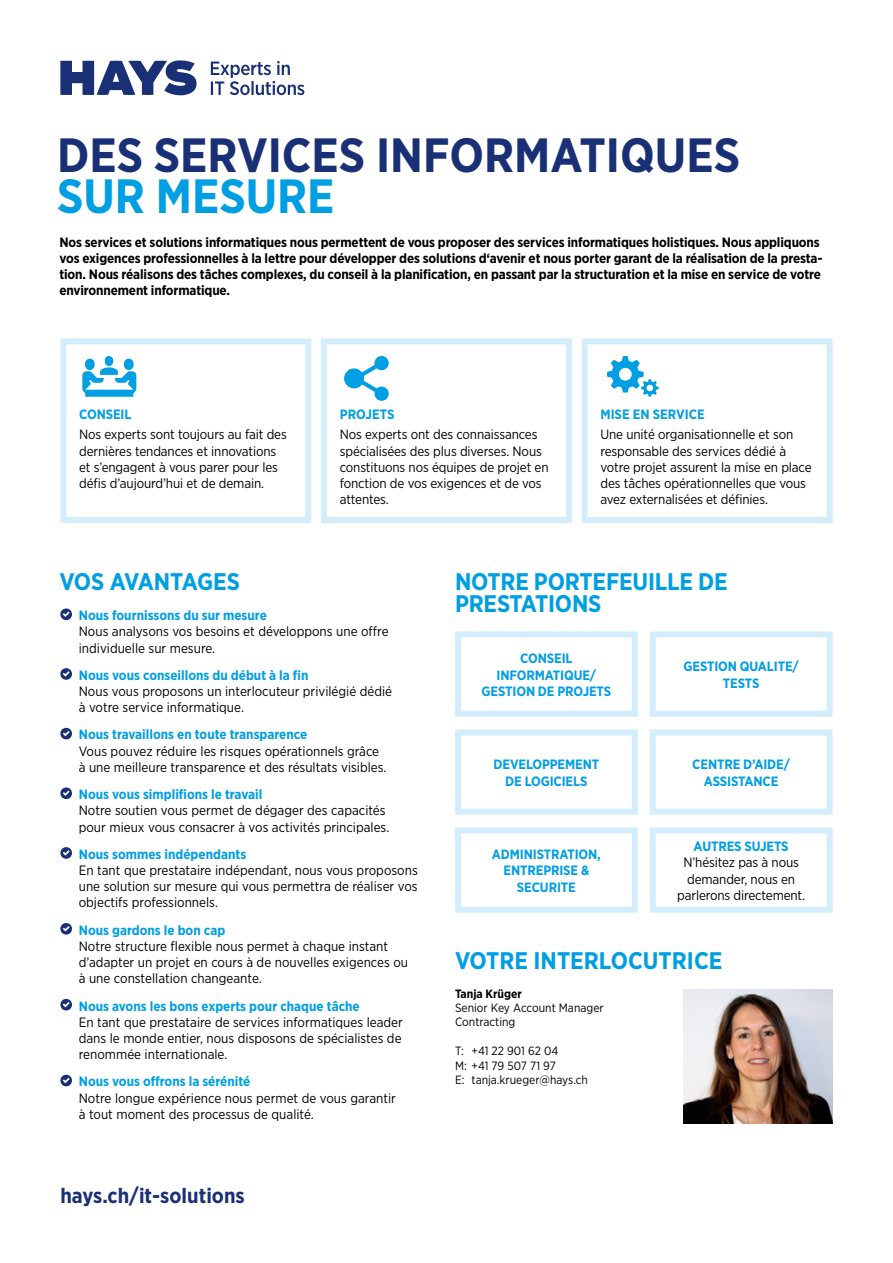
<style>
.page{position:relative;width:893px;height:1263px;background:#fff}
.page>*{position:absolute;margin:0;border:0;box-sizing:border-box;transform-origin:0 0}
.t1{font:700 48px "Gotham Narrow";color:#193076}
.t2{font:700 48px "Gotham Narrow";color:#009ee3}
.t3{font:700 24px/22px "Gotham Narrow";letter-spacing:-.01em;color:#009ee3}
.t4{font:700 21px "Gotham Narrow";color:#193076}
.t5{font:13.5px/16.2px "Gotham Narrow";letter-spacing:-.005em;color:#000}
.t6{font:700 13.5px/16.2px "Gotham Narrow";color:#009ee3;text-align:center}
.t7{font:700 13.5px/16.2px "Gotham Narrow";letter-spacing:-.01em;color:#000}
.t8{font:12px/14.4px "Gotham Narrow";color:#000}
.t9{font:700 12px "Gotham Narrow";color:#000}
</style>
<div class="page">
<svg style="left:60px;top:60px;width:244px;height:35px"></svg>
<svg style="left:60px;top:608px;width:12px;height:13px"></svg>
<svg style="left:60px;top:668px;width:12px;height:12px"></svg>
<svg style="left:60px;top:727px;width:12px;height:13px"></svg>
<svg style="left:60px;top:787px;width:12px;height:12px"></svg>
<svg style="left:60px;top:847px;width:12px;height:12px"></svg>
<svg style="left:60px;top:923px;width:12px;height:12px"></svg>
<svg style="left:60px;top:998px;width:12px;height:13px"></svg>
<svg style="left:60px;top:1074px;width:12px;height:13px"></svg>
<img style="left:684px;top:989px;width:149px;height:135px">
<div style="left:455px;top:631px;width:183px;height:86px;border:6px solid #d4edfc"></div>
<div style="left:650px;top:631px;width:183px;height:86px;border:6px solid #d4edfc"></div>
<div style="left:455px;top:729px;width:183px;height:86px;border:6px solid #d4edfc"></div>
<div style="left:650px;top:729px;width:183px;height:86px;border:6px solid #d4edfc"></div>
<div style="left:455px;top:827px;width:183px;height:86px;border:6px solid #d4edfc"></div>
<div style="left:650px;top:827px;width:183px;height:86px;border:6px solid #d4edfc"></div>
<div style="left:60px;top:338px;width:251px;height:185px;border:6px solid #d4edfc"></div>
<div style="left:321px;top:338px;width:251px;height:185px;border:6px solid #d4edfc"></div>
<div style="left:582px;top:338px;width:251px;height:185px;border:6px solid #d4edfc"></div>
<svg style="left:344px;top:356px;width:45px;height:45px"></svg>
<svg style="left:607px;top:356px;width:52px;height:41px"></svg>
<div style="left:85px;top:359px;width:10px;height:11px;background:#009ee3;border-radius:5px"></div>
<div style="left:124px;top:359px;width:10px;height:11px;background:#009ee3;border-radius:5px"></div>
<div style="left:105px;top:356px;width:8px;height:10px;background:#009ee3;border-radius:4px"></div>
<svg style="left:82px;top:367px;width:54px;height:30px"></svg>
<h1 class="t1" style="left:57px;top:124px;width:684px">DES SERVICES INFORMATIQUES</h1>
<h1 class="t2" style="left:57px;top:165px;width:279px">SUR MESURE</h1>
<p class="t7" style="left:59px;top:234px;width:765px">Nos services et solutions informatiques nous permettent de vous proposer des services informatiques holistiques. Nous appliquons vos exigences professionnelles à la lettre pour développer des solutions d‘avenir et nous porter garant de la réalisation de la presta&shy;tion. Nous réalisons des tâches complexes, du conseil à la planification, en passant par la structuration et la mise en service de votre environnement informatique.</p>
<p class="t6" style="left:79px;top:406px;width:54px">CONSEIL</p>
<p class="t5" style="left:79px;top:426px;width:209px">Nos experts sont toujours au fait des dernières tendances et innovations et s’engagent à vous parer pour les défis d’aujourd’hui et de demain.</p>
<p class="t6" style="left:340px;top:406px;width:56px">PROJETS</p>
<p class="t5" style="left:340px;top:426px;width:210px">Nos experts ont des connaissances spécialisées des plus diverses. Nous constituons nos équipes de projet en fonction de vos exigences et de vos attentes.</p>
<p class="t6" style="left:600px;top:406px;width:106px">MISE EN SERVICE</p>
<p class="t5" style="left:600px;top:426px;width:213px">Une unité organisationnelle et son responsable des services dédié à votre projet assurent la mise en place des tâches opérationnelles que vous avez externalisées et définies.</p>
<h2 class="t3" style="left:59px;top:570px;width:182px">VOS AVANTAGES</h2>
<p class="t6" style="left:79px;top:607px;width:190px">Nous fournissons du sur mesure</p>
<p class="t5" style="left:79px;top:623px;width:311px">Nous analysons vos besoins et développons une offre individuelle sur mesure.</p>
<p class="t6" style="left:79px;top:667px;width:231px">Nous vous conseillons du début à la fin</p>
<p class="t5" style="left:79px;top:683px;width:315px">Nous vous proposons un interlocuteur privilégié dédié à votre service informatique.</p>
<p class="t6" style="left:79px;top:726px;width:230px">Nous travaillons en toute transparence</p>
<p class="t5" style="left:79px;top:742px;width:309px">Vous pouvez réduire les risques opérationnels grâce à une meilleure transparence et des résultats visibles.</p>
<p class="t6" style="left:79px;top:786px;width:185px">Nous vous simplifions le travail</p>
<p class="t5" style="left:79px;top:802px;width:312px">Notre soutien vous permet de dégager des capacités pour mieux vous consacrer à vos activités principales.</p>
<p class="t6" style="left:79px;top:846px;width:169px">Nous sommes indépendants</p>
<p class="t5" style="left:79px;top:862px;width:340px;text-align:justify">En tant que prestataire indépendant, nous vous proposons une solution sur mesure qui vous permettra de réaliser vos objectifs professionnels.</p>
<p class="t6" style="left:79px;top:922px;width:148px">Nous gardons le bon cap</p>
<p class="t5" style="left:79px;top:938px;width:331px">Notre structure flexible nous permet à chaque instant d’adapter un projet en cours à de nouvelles exigences ou à une constellation changeante.</p>
<p class="t6" style="left:79px;top:997px;width:283px">Nous avons les bons experts pour chaque tâche</p>
<p class="t5" style="left:79px;top:1013px;width:326px;text-align:justify">En tant que prestataire de services informatiques leader dans le monde entier, nous disposons de spécialistes de renommée internationale.</p>
<p class="t6" style="left:79px;top:1073px;width:173px">Nous vous offrons la sérénité</p>
<p class="t5" style="left:79px;top:1089px;width:319px">Notre longue expérience nous permet de vous garantir à tout moment des processus de qualité.</p>
<h3 class="t4" style="left:60px;top:1182px;width:186px">hays.ch/it-solutions</h3>
<h2 class="t3" style="left:455px;top:570px;width:274px">NOTRE PORTEFEUILLE DE<br>PRESTATIONS</h2>
<p class="t6" style="left:482px;top:650px;width:131px">CONSEIL<br>INFORMATIQUE/<br>GESTION DE PROJETS</p>
<p class="t6" style="left:683px;top:658px;width:117px">GESTION QUALITE/<br>TESTS</p>
<p class="t6" style="left:493px;top:756px;width:107px">DEVELOPPEMENT<br>DE LOGICIELS</p>
<p class="t6" style="left:692px;top:756px;width:99px">CENTRE D’AIDE/<br>ASSISTANCE</p>
<p class="t6" style="left:492px;top:846px;width:110px">ADMINISTRATION,<br>ENTREPRISE &amp;<br>SECURITE</p>
<p class="t6" style="left:694px;top:838px;width:97px">AUTRES SUJETS</p>
<p class="t5" style="left:677px;top:854px;width:129px;text-align:center">N’hésitez pas à nous demander, nous en parlerons directement.</p>
<h2 class="t3" style="left:455px;top:950px;width:269px">VOTRE INTERLOCUTRICE</h2>
<p class="t9" style="left:455px;top:986px;width:68px">Tanja Krüger</p>
<p class="t8" style="left:455px;top:1000px;width:150px">Senior Key Account Manager<br>Contracting</p>
<p class="t8" style="left:455px;top:1043px;width:135px">T: +41 22 901 62 04<br>M: +41 79 507 71 97<br>E: tanja.krueger@hays.ch</p>
</div>
